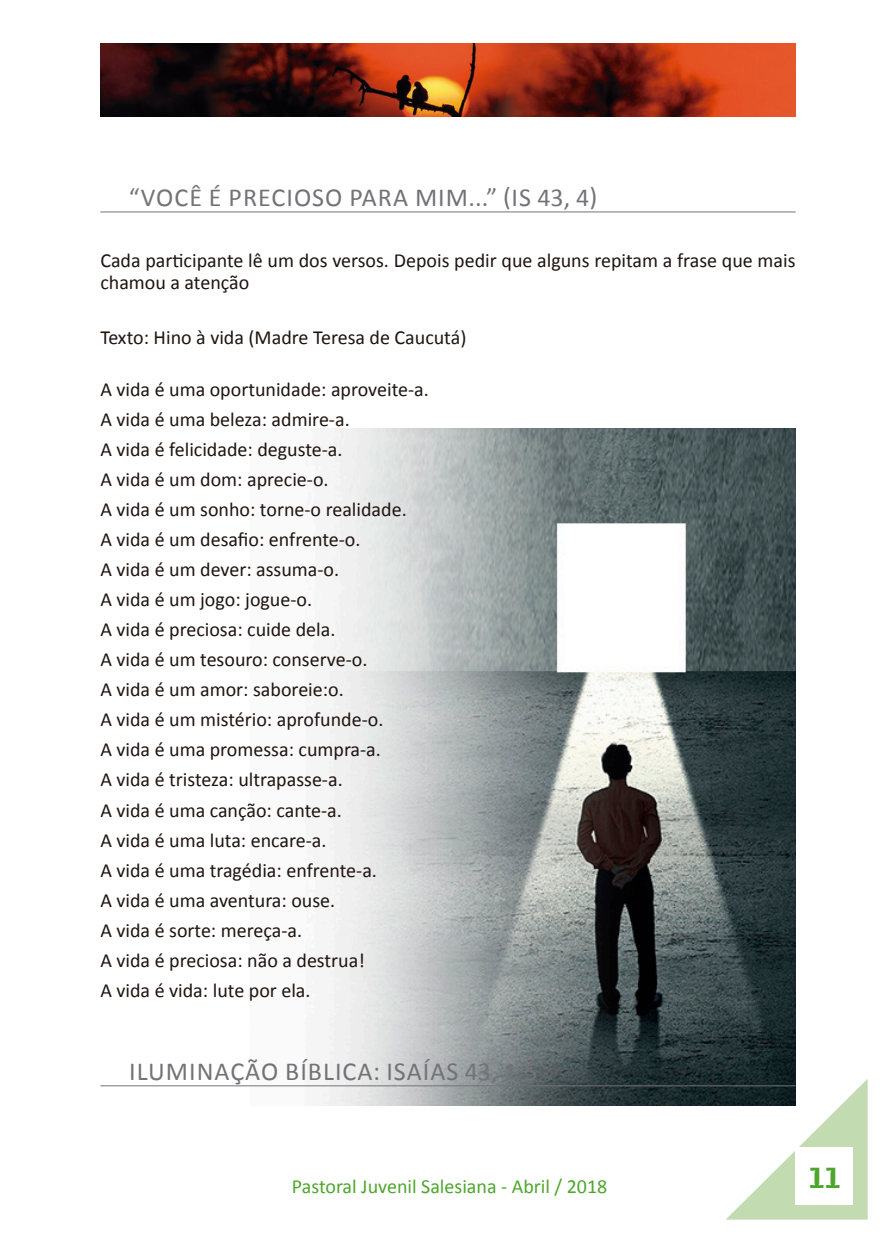
<style>
.page{position:relative;width:896px;height:1248px;background:#fff}
.page>*{position:absolute;margin:0;border:0;box-sizing:border-box;transform-origin:0 0}
.t1{font:26px "Calibri";letter-spacing:.04em;color:#737377}
.t2{font:24px "Bell Centennial BT Bold Listing";color:#4ea62c}
.t3{font:20px/30px "Calibri";color:#1f1410}
.t4{font:20px "Calibri";color:#4ea62c}
</style>
<div class="page">
<svg style="left:725px;top:1078px;width:142px;height:141px"></svg>
<div style="left:795px;top:1147px;width:58px;height:57px;background:#fff"></div>
<img style="left:100px;top:44px;width:695px;height:72px">
<img style="left:100px;top:428px;width:695px;height:677px">
<hr style="left:100px;top:211px;width:695px;height:1px;background:#737377">
<hr style="left:100px;top:1085px;width:695px;height:1px;background:#737377">
<h1 class="t1" style="left:129px;top:181px;width:470px">“VOCÊ É PRECIOSO PARA MIM...” (Is 43, 4)</h1>
<p class="t3" style="left:100px;top:249px;width:697px;line-height:22px">Cada participante lê um dos versos. Depois pedir que alguns repitam a frase que mais chamou a atenção</p>
<p class="t3" style="left:100px;top:322px;width:367px">Texto: Hino à vida (Madre Teresa de Caucutá)</p>
<p class="t3" style="left:100px;top:374px;width:330px">A vida é uma oportunidade: aproveite-a.<br>A vida é uma beleza: admire-a.<br>A vida é felicidade: deguste-a.<br>A vida é um dom: aprecie-o.<br>A vida é um sonho: torne-o realidade.<br>A vida é um desafio: enfrente-o.<br>A vida é um dever: assuma-o.<br>A vida é um jogo: jogue-o.<br>A vida é preciosa: cuide dela.<br>A vida é um tesouro: conserve-o.<br>A vida é um amor: saboreie:o.<br>A vida é um mistério: aprofunde-o.<br>A vida é uma promessa: cumpra-a.<br>A vida é tristeza: ultrapasse-a.<br>A vida é uma canção: cante-a.<br>A vida é uma luta: encare-a.<br>A vida é uma tragédia: enfrente-a.<br>A vida é uma aventura: ouse.<br>A vida é sorte: mereça-a.<br>A vida é preciosa: não a destrua!<br>A vida é vida: lute por ela.</p>
<h1 class="t1" style="left:129px;top:1054px;width:24px">Iluminação</h1>
<h1 class="t1" style="left:285px;top:1054px;width:29px">Bíblica</h1>
<h1 class="t1" style="left:373px;top:1054px;width:35px">: Isaías</h1>
<h1 class="t1" style="left:465px;top:1054px;width:75px">43, 1-5</h1>
<p class="t4" style="left:292px;top:1173px;width:317px">Pastoral Juvenil Salesiana - Abril / 2018</p>
<p class="t2" style="left:808px;top:1160px;width:34px">11</p>
</div>
